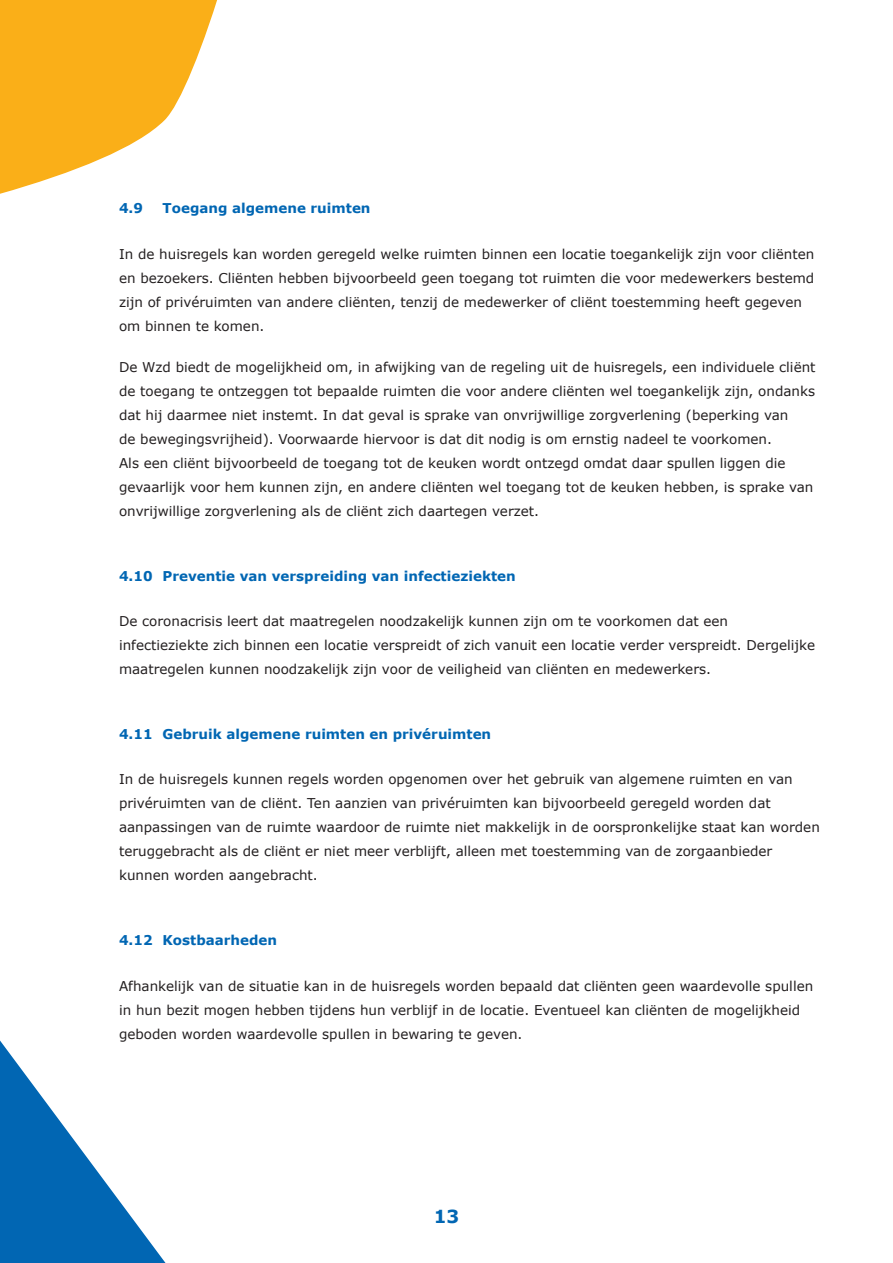
<style>
.page{position:relative;width:893px;height:1263px;background:#fff}
.page>*{position:absolute;margin:0;border:0;box-sizing:border-box;transform-origin:0 0}
.t1{font:700 18px "Verdana";color:#0166b3}
.Broodtekst{font:13.5px/24px "Verdana";color:#231f20}
.t2{font:700 13.5px "Verdana";color:#0166b3}
</style>
<div class="page">
<svg style="left:0;top:1040px;width:166px;height:223px"></svg>
<svg style="left:0;top:0;width:217px;height:194px;fill:#faaf18"></svg>
<p class="t2" style="left:119px;top:200px;width:26px">4.9</p>
<p class="t2" style="left:163px;top:200px;width:209px">Toegang algemene ruimten</p>
<p class="Broodtekst" style="left:119px;top:242px;width:697px">In de huisregels kan worden geregeld welke ruimten binnen een locatie toegankelijk zijn voor cliënten en bezoekers. Cliënten hebben bijvoorbeeld geen toegang tot ruimten die voor medewerkers bestemd zijn of privéruimten van andere cliënten, tenzij de medewerker of cliënt toestemming heeft gegeven om binnen te komen.</p>
<p class="Broodtekst" style="left:119px;top:355px;width:698px">De Wzd biedt de mogelijkheid om, in afwijking van de regeling uit de huisregels, een individuele cliënt de toegang te ontzeggen tot bepaalde ruimten die voor andere cliënten wel toegankelijk zijn, ondanks dat hij daarmee niet instemt. In dat geval is sprake van onvrijwillige zorgverlening (beperking van<br>de bewegingsvrijheid). Voorwaarde hiervoor is dat dit nodig is om ernstig nadeel te voorkomen.<br>Als een cliënt bijvoorbeeld de toegang tot de keuken wordt ontzegd omdat daar spullen liggen die gevaarlijk voor hem kunnen zijn, en andere cliënten wel toegang tot de keuken hebben, is sprake van onvrijwillige zorgverlening als de cliënt zich daartegen verzet.</p>
<p class="t2" style="left:119px;top:567px;width:398px">4.10 Preventie van verspreiding van infectieziekten</p>
<p class="Broodtekst" style="left:119px;top:609px;width:698px">De coronacrisis leert dat maatregelen noodzakelijk kunnen zijn om te voorkomen dat een infectieziekte zich binnen een locatie verspreidt of zich vanuit een locatie verder verspreidt. Dergelijke maatregelen kunnen noodzakelijk zijn voor de veiligheid van cliënten en medewerkers.</p>
<p class="t2" style="left:119px;top:725px;width:374px">4.11 Gebruik algemene ruimten en privéruimten</p>
<p class="Broodtekst" style="left:119px;top:767px;width:702px">In de huisregels kunnen regels worden opgenomen over het gebruik van algemene ruimten en van privéruimten van de cliënt. Ten aanzien van privéruimten kan bijvoorbeeld geregeld worden dat aanpassingen van de ruimte waardoor de ruimte niet makkelijk in de oorspronkelijke staat kan worden teruggebracht als de cliënt er niet meer verblijft, alleen met toestemming van de zorgaanbieder kunnen worden aangebracht.</p>
<p class="t2" style="left:119px;top:931px;width:160px">4.12 Kostbaarheden</p>
<p class="Broodtekst" style="left:119px;top:974px;width:696px">Afhankelijk van de situatie kan in de huisregels worden bepaald dat cliënten geen waardevolle spullen in hun bezit mogen hebben tijdens hun verblijf in de locatie. Eventueel kan cliënten de mogelijkheid geboden worden waardevolle spullen in bewaring te geven.</p>
<h1 class="t1" style="left:434px;top:1204px;width:27px">13</h1>
</div>
